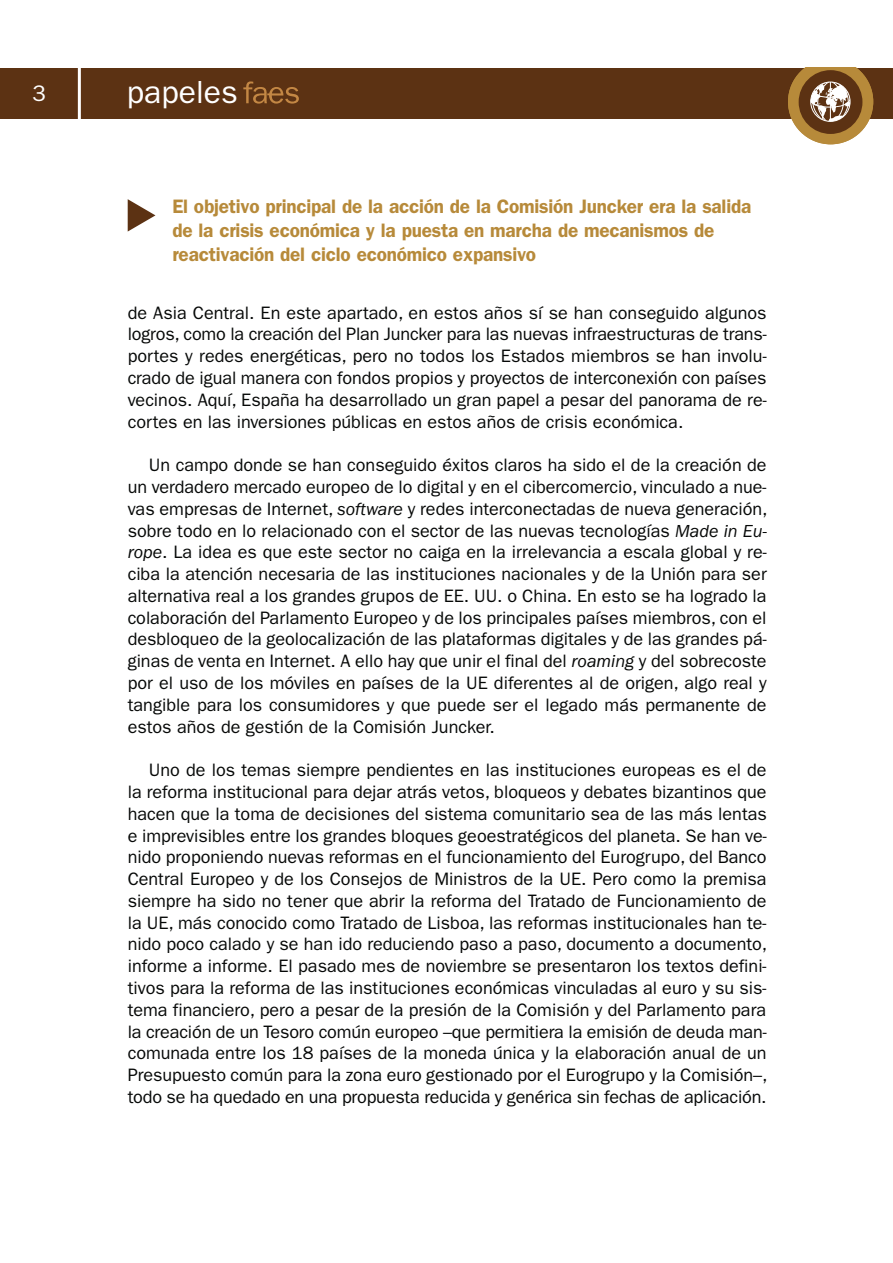
<style>
.page{position:relative;width:893px;height:1263px;background:#fff}
.page>*{position:absolute;margin:0;border:0;box-sizing:border-box;transform-origin:0 0}
.t1{font:32.1px "Franklin Gothic";color:#fff}
.t2{font:22.5px "Franklin Gothic";color:#fff}
.t3{font:600 19.5px/24px "Franklin Gothic";letter-spacing:-.01em;color:#b78a3a}
.t4{font:18px/21.8px "Franklin Gothic";color:#060807;text-align:justify}
.s1{font-style:italic}
</style>
<div class="page">
<div style="left:0;top:68px;width:893px;height:51px;background:#5c3213"></div>
<svg style="left:243px;top:81px;width:56px;height:23px"></svg>
<hr style="left:78px;top:68px;width:3px;height:53px;background:#fff">
<svg style="left:788px;top:68px;width:85px;height:76px"></svg>
<div style="left:810px;top:82px;width:40px;height:40px;border:1px solid #fff;border-radius:50%"></div>
<svg style="left:128px;top:199px;width:27px;height:33px"></svg>
<p class="t2" style="left:33px;top:86px;width:15px">3</p>
<h1 class="t1" style="left:127px;top:81px;width:112px">papeles</h1>
<p class="t3" style="left:172px;top:196px;width:580px">El objetivo principal de la acción de la Comisión Juncker era la salida de la crisis económica y la puesta en marcha de mecanismos de reactivación del ciclo económico expansivo</p>
<p class="t4" style="left:128px;top:303px;width:640px">de Asia Central. En este apartado, en estos años sí se han conseguido algunos logros, como la creación del Plan Juncker para las nuevas infraestructuras de trans&shy;portes y redes energéticas, pero no todos los Estados miembros se han involu&shy;crado de igual manera con fondos propios y proyectos de interconexión con países vecinos. Aquí, España ha desarrollado un gran papel a pesar del panorama de re&shy;cortes en las inversiones públicas en estos años de crisis económica.</p>
<p class="t4" style="left:128px;top:456px;width:641px;text-indent:21px">Un campo donde se han conseguido éxitos claros ha sido el de la creación de un verdadero mercado europeo de lo digital y en el cibercomercio, vinculado a nue&shy;vas empresas de Internet, <span class="s1">software</span> y redes interconectadas de nueva generación, sobre todo en lo relacionado con el sector de las nuevas tecnologías <span class="s1">Made in Eu&shy;rope</span>. La idea es que este sector no caiga en la irrelevancia a escala global y re&shy;ciba la atención necesaria de las instituciones nacionales y de la Unión para ser alternativa real a los grandes grupos de EE. UU. o China. En esto se ha logrado la colaboración del Parlamento Europeo y de los principales países miembros, con el desbloqueo de la geolocalización de las plataformas digitales y de las grandes pá&shy;ginas de venta en Internet. A ello hay que unir el final del <span class="s1">roaming</span> y del sobrecoste por el uso de los móviles en países de la UE diferentes al de origen, algo real y tangible para los consumidores y que puede ser el legado más permanente de estos años de gestión de la Comisión Juncker.</p>
<p class="t4" style="left:128px;top:761px;width:641px;text-indent:21px">Uno de los temas siempre pendientes en las instituciones europeas es el de la reforma institucional para dejar atrás vetos, bloqueos y debates bizantinos que hacen que la toma de decisiones del sistema comunitario sea de las más lentas e imprevisibles entre los grandes bloques geoestratégicos del planeta. Se han ve&shy;nido proponiendo nuevas reformas en el funcionamiento del Eurogrupo, del Banco Central Europeo y de los Consejos de Ministros de la UE. Pero como la premisa siempre ha sido no tener que abrir la reforma del Tratado de Funcionamiento de la UE, más conocido como Tratado de Lisboa, las reformas institucionales han te&shy;nido poco calado y se han ido reduciendo paso a paso, documento a documento, informe a informe. El pasado mes de noviembre se presentaron los textos defini&shy;tivos para la reforma de las instituciones económicas vinculadas al euro y su sis&shy;tema financiero, pero a pesar de la presión de la Comisión y del Parlamento para la creación de un Tesoro común europeo –que permitiera la emisión de deuda man&shy;comunada entre los 18 países de la moneda única y la elaboración anual de un Presupuesto común para la zona euro gestionado por el Eurogrupo y la Comisión–, todo se ha quedado en una propuesta reducida y genérica sin fechas de aplicación.</p>
</div>
